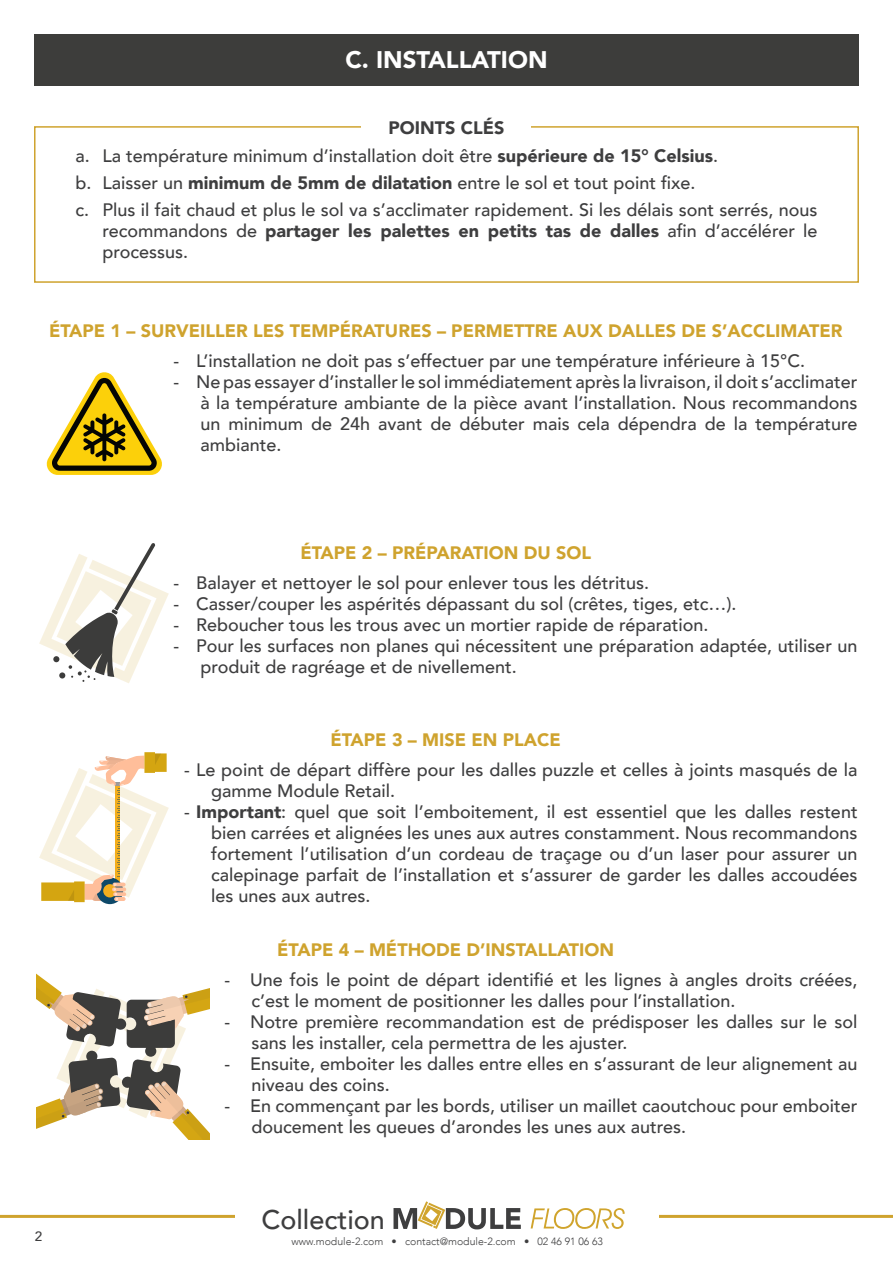
<style>
.page{position:relative;width:893px;height:1263px;background:#fff}
.page>*{position:absolute;margin:0;border:0;box-sizing:border-box;transform-origin:0 0}
.t1{font:500 27px "Avenir";color:#3e3e3f}
.t2{font:900 24px "Avenir";color:#fff}
.t3{font:500 18px/21px "Avenir";color:#3e3e3f}
.t4{font:900 18px "Avenir";color:#cfa32e}
.t5{font:500 13.5px "Avenir";color:#3e3e3f}
.t6{font:300 10.5px "Avenir";color:#3e3e3f}
.s1{font-weight:900}
</style>
<div class="page">
<hr style="left:0;top:1215px;width:893px;height:3px;background:#cfa32e">
<div style="left:235px;top:1186px;width:424px;height:60px;background:#fff"></div>
<svg style="left:393px;top:1201px;width:128px;height:28px"></svg>
<svg style="left:531px;top:1208px;width:94px;height:21px"></svg>
<div style="left:34px;top:34px;width:825px;height:52px;background:#3d3d3b"></div>
<div style="left:34px;top:126px;width:825px;height:157px;border:2px solid #cfa32e"></div>
<div style="left:362px;top:117px;width:169px;height:18px;background:#fff"></div>
<svg style="left:47px;top:372px;width:115px;height:103px"></svg>
<svg style="left:39px;top:543px;width:130px;height:140px"></svg>
<svg style="left:97px;top:877px;width:26px;height:27px"></svg>
<svg style="left:39px;top:752px;width:130px;height:150px"></svg>
<svg style="left:37px;top:974px;width:172px;height:166px"></svg>
<h2 class="t2" style="left:345px;top:39px;width:204px">C. INSTALLATION</h2>
<p class="t3" style="left:75px;top:113px;width:743px;line-height:27.5px;text-indent:313px"><span class="s1">POINTS CLÉS<br></span>a. La température minimum d’installation doit être <span class="s1">supérieure de 15° Celsius</span>.<br>b. Laisser un <span class="s1">minimum de 5mm de dilatation</span> entre le sol et tout point fixe.<br>c. Plus il fait chaud et plus le sol va s’acclimater rapidement. Si les délais sont serrés, nous</p>
<p class="t3" style="left:102px;top:219px;width:716px">recommandons de <span class="s1">partager les palettes en petits tas de dalles</span> afin d’accélérer le processus.</p>
<p class="t4" style="left:49px;top:315px;width:795px">ÉTAPE 1 – SURVEILLER LES TEMPÉRATURES – PERMETTRE AUX DALLES DE S’ACCLIMATER</p>
<p class="t3" style="left:174px;top:349px;width:633px">- L’installation ne doit pas s’effectuer par une température inférieure à 15°C.</p>
<p class="t3" style="left:201px;top:370px;width:659px;text-align:justify;text-indent:-27px">- Ne pas essayer d’installer le sol immédiatement après la livraison, il doit s’acclimater à la température ambiante de la pièce avant l’installation. Nous recommandons un minimum de 24h avant de débuter mais cela dépendra de la température ambiante.</p>
<p class="t5" style="left:35px;top:1225px;width:9px">2</p>
<p class="t4" style="left:300px;top:537px;width:292px">ÉTAPE 2 – PRÉPARATION DU SOL</p>
<p class="t3" style="left:174px;top:571px;width:477px">- Balayer et nettoyer le sol pour enlever tous les détritus.</p>
<p class="t3" style="left:174px;top:592px;width:564px">- Casser/couper les aspérités dépassant du sol (crêtes, tiges, etc…).</p>
<p class="t3" style="left:174px;top:613px;width:537px">- Reboucher tous les trous avec un mortier rapide de réparation.</p>
<p class="t3" style="left:201px;top:634px;width:658px;text-indent:-27px">- Pour les surfaces non planes qui nécessitent une préparation adaptée, utiliser un produit de ragréage et de nivellement.</p>
<p class="t4" style="left:331px;top:724px;width:232px">ÉTAPE 3 – MISE EN PLACE</p>
<p class="t3" style="left:211px;top:758px;width:648px;text-indent:-27px">- Le point de départ diffère pour les dalles puzzle et celles à joints masqués de la gamme Module Retail.</p>
<p class="t3" style="left:211px;top:800px;width:648px;text-align:justify;text-indent:-27px">- <span class="s1">Important</span>: quel que soit l’emboitement, il est essentiel que les dalles restent bien carrées et alignées les unes aux autres constamment. Nous recommandons fortement l’utilisation d’un cordeau de traçage ou d’un laser pour assurer un calepinage parfait de l’installation et s’assurer de garder les dalles accoudées les unes aux autres.</p>
<p class="t4" style="left:277px;top:934px;width:338px">ÉTAPE 4 – MÉTHODE D’INSTALLATION</p>
<p class="t3" style="left:252px;top:968px;width:608px;text-indent:-27px">- Une fois le point de départ identifié et les lignes à angles droits créées, c’est le moment de positionner les dalles pour l’installation.</p>
<p class="t3" style="left:252px;top:1010px;width:607px;text-indent:-27px">- Notre première recommandation est de prédisposer les dalles sur le sol sans les installer, cela permettra de les ajuster.</p>
<p class="t3" style="left:252px;top:1052px;width:607px;text-indent:-27px">- Ensuite, emboiter les dalles entre elles en s’assurant de leur alignement au niveau des coins.</p>
<p class="t3" style="left:252px;top:1094px;width:608px;text-indent:-27px">- En commençant par les bords, utiliser un maillet caoutchouc pour emboiter doucement les queues d’arondes les unes aux autres.</p>
<h1 class="t1" style="left:261px;top:1196px;width:125px">Collection</h1>
<p class="t6" style="left:291px;top:1235px;width:313px">www.module-2.com • contact@module-2.com • 02 46 91 06 63</p>
</div>
